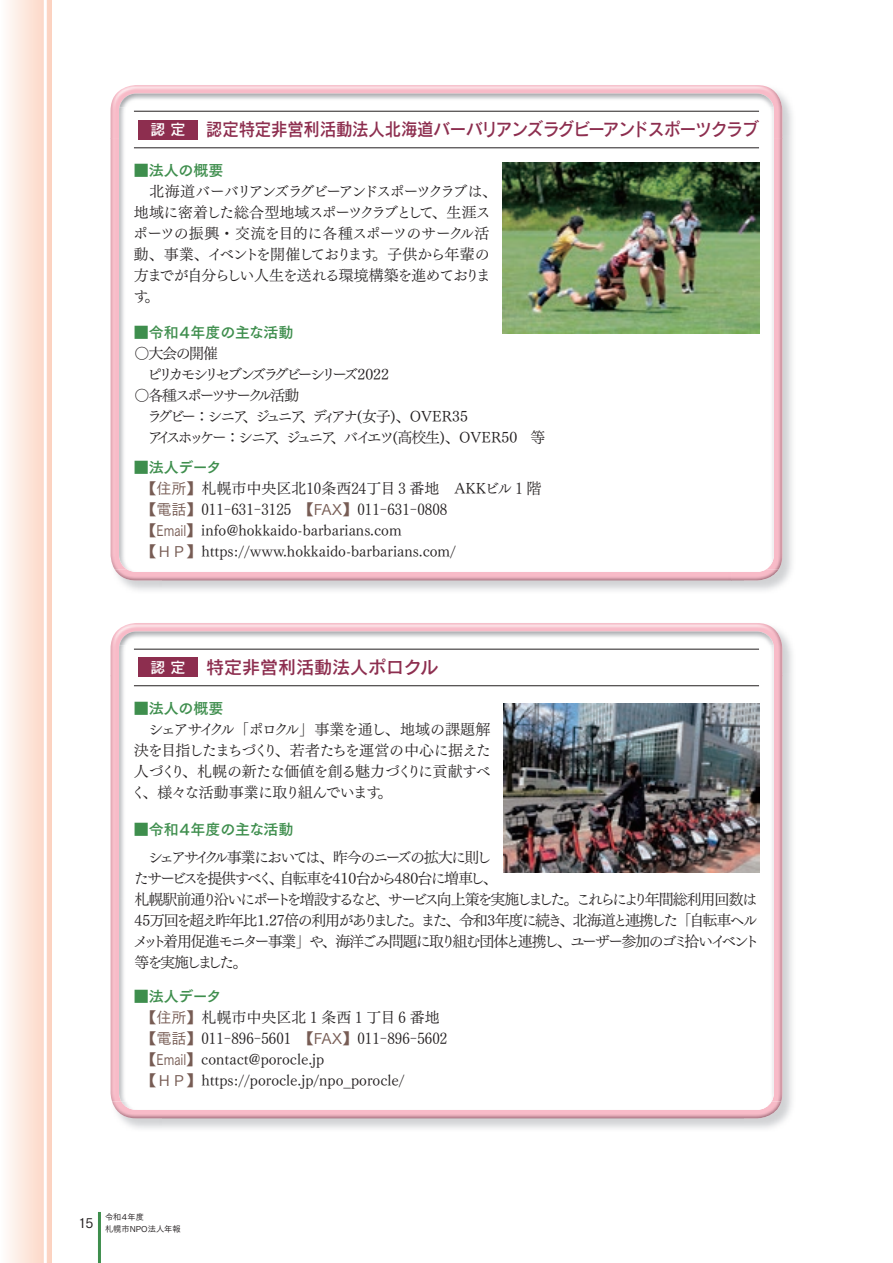
<style>
.page{position:relative;width:893px;height:1263px;background:#fff}
.page>*{position:absolute;margin:0;border:0;box-sizing:border-box;transform-origin:0 0}
.t1{font:18px "Rodin Pro DB";letter-spacing:-.01em;color:#8d2e4f;scale:.91 1}
.t2{font:18px "Rodin Pro DB";letter-spacing:-.01em;color:#8d2e4f}
.t3{font:15px/21px "Tsuku Min Pro R";color:#231f20}
.t4{font:15px/21px "Tsuku Min Pro R";letter-spacing:-.08em;color:#231f20}
.t5{font:15px/21px "Tsuku Min Pro R";letter-spacing:-.125em;color:#231f20}
.t6{font:15px/21px "Tsuku Min Pro R";letter-spacing:-.175em;color:#231f20}
.t7{font:15px "Tsuku Go Pro B";letter-spacing:-.02em;color:#3e8e4d}
.t8{font:13.5px "Tsuku Go Pro M";color:#231f20}
.t9{font:8.25px/11.2px "Tsuku Go Pro M";color:#231f20}
.s1{font-size:15px;color:#fff}
.s2{font-family:"Tsuku Go Pro M";color:#775c54}
</style>
<div class="page">
<svg style="left:8px;top:0;width:43px;height:1263px;background:#fde6dc"></svg>
<hr style="left:44px;top:0;width:3px;height:1263px;background:#fff">
<img style="left:744px;top:135px;width:48px;height:456px">
<img style="left:111px;top:85px;width:671px;height:53px">
<img style="left:111px;top:138px;width:8px;height:431px">
<img style="left:774px;top:138px;width:8px;height:431px">
<img style="left:119px;top:94px;width:655px;height:475px">
<img style="left:127px;top:569px;width:639px;height:3px">
<img style="left:744px;top:673px;width:48px;height:456px">
<img style="left:112px;top:1101px;width:669px;height:17px">
<img style="left:111px;top:623px;width:671px;height:52px">
<img style="left:111px;top:675px;width:8px;height:426px">
<img style="left:774px;top:675px;width:8px;height:426px">
<img style="left:119px;top:631px;width:655px;height:470px">
<img style="left:121px;top:1101px;width:651px;height:9px">
<hr style="left:134px;top:111px;width:625px;height:1px;background:#231f20">
<hr style="left:134px;top:148px;width:625px;height:1px;background:#231f20">
<div style="left:138px;top:120px;width:60px;height:19px;background:#8d2e4f"></div>
<hr style="left:134px;top:649px;width:625px;height:1px;background:#231f20">
<hr style="left:134px;top:685px;width:625px;height:1px;background:#231f20">
<div style="left:138px;top:658px;width:60px;height:19px;background:#8d2e4f"></div>
<img style="left:502px;top:163px;width:257px;height:171px">
<img style="left:503px;top:703px;width:256px;height:170px">
<hr style="left:98px;top:1212px;width:3px;height:51px;background:#3e8e4d">
<p class="t1" style="left:150px;top:118px;width:670px"><span class="s1">認 定</span> 認定特定非営利活動法人北海道バーバリアンズラグビーアンドスポーツクラブ</p>
<p class="t7" style="left:134px;top:157px;width:91px">■法人の概要</p>
<p class="t4" style="left:133px;top:179px;width:365px">　北海道バーバリアンズラグビーアンドスポーツクラブは、地域に密着した総合型地域スポーツクラブとして、生涯スポーツの振興・交流を目的に各種スポーツのサークル活動、事業、イベントを開催しております。子供から年輩の方までが自分らしい人生を送れる環境構築を進めております。</p>
<p class="t7" style="left:134px;top:319px;width:161px">■令和４年度の主な活動</p>
<p class="t6" style="left:135px;top:341px;width:412px">〇大会の開催<br>　ピリカモシリセブンズラグビーシリーズ2022<br>〇各種スポーツサークル活動<br>　ラグビー：シニア、ジュニア、ディアナ(女子)、OVER35<br>　アイスホッケー：シニア、ジュニア、バイエツ(高校生)、OVER50　等</p>
<p class="t7" style="left:134px;top:454px;width:89px">■法人データ</p>
<p class="t3" style="left:141px;top:476px;width:402px"><span class="s2">【住所】</span>札幌市中央区北10条西24丁目 3 番地　AKKビル 1 階<span class="s2">【電話】</span>011-631-3125　<span class="s2">【FAX】</span>011-631-0808<br><span class="s2">【Email】</span>info@hokkaido-barbarians.com<br><span class="s2">【H P】</span>https://www.hokkaido-barbarians.com/</p>
<p class="t2" style="left:150px;top:655px;width:289px"><span class="s1">認 定</span> 特定非営利活動法人ポロクル</p>
<p class="t7" style="left:134px;top:695px;width:91px">■法人の概要</p>
<p class="t4" style="left:131px;top:717px;width:361px;text-align:justify">　シェアサイクル「ポロクル」事業を通し、地域の課題解決を目指したまちづくり、若者たちを運営の中心に据えた人づくり、札幌の新たな価値を創る魅力づくりに貢献すべく、様々な活動事業に取り組んでいます。</p>
<p class="t7" style="left:134px;top:817px;width:161px">■令和４年度の主な活動</p>
<p class="t5" style="left:133px;top:845px;width:628px">　シェアサイクル事業においては、昨今のニーズの拡大に則し<br>たサービスを提供すべく、自転車を410台から480台に増車し、<br>札幌駅前通り沿いにポートを増設するなど、サービス向上策を実施しました。これらにより年間総利用回数は45万回を超え昨年比1.27倍の利用がありました。また、令和3年度に続き、北海道と連携した「自転車ヘルメット着用促進モニター事業」や、海洋ごみ問題に取り組む団体と連携し、ユーザー参加のゴミ拾いイベント等を実施しました。</p>
<p class="t7" style="left:134px;top:983px;width:89px">■法人データ</p>
<p class="t3" style="left:141px;top:1005px;width:307px"><span class="s2">【住所】</span>札幌市中央区北 1 条西 1 丁目 6 番地<span class="s2">【電話】</span>011-896-5601　<span class="s2">【FAX】</span>011-896-5602<span class="s2">【Email】</span>contact@porocle.jp<br><span class="s2">【H P】</span>https://porocle.jp/npo_porocle/</p>
<p class="t8" style="left:78px;top:1212px;width:17px">15</p>
<p class="t9" style="left:105px;top:1210px;width:77px">令和４年度<br>札幌市NPO法人年報</p>
</div>
